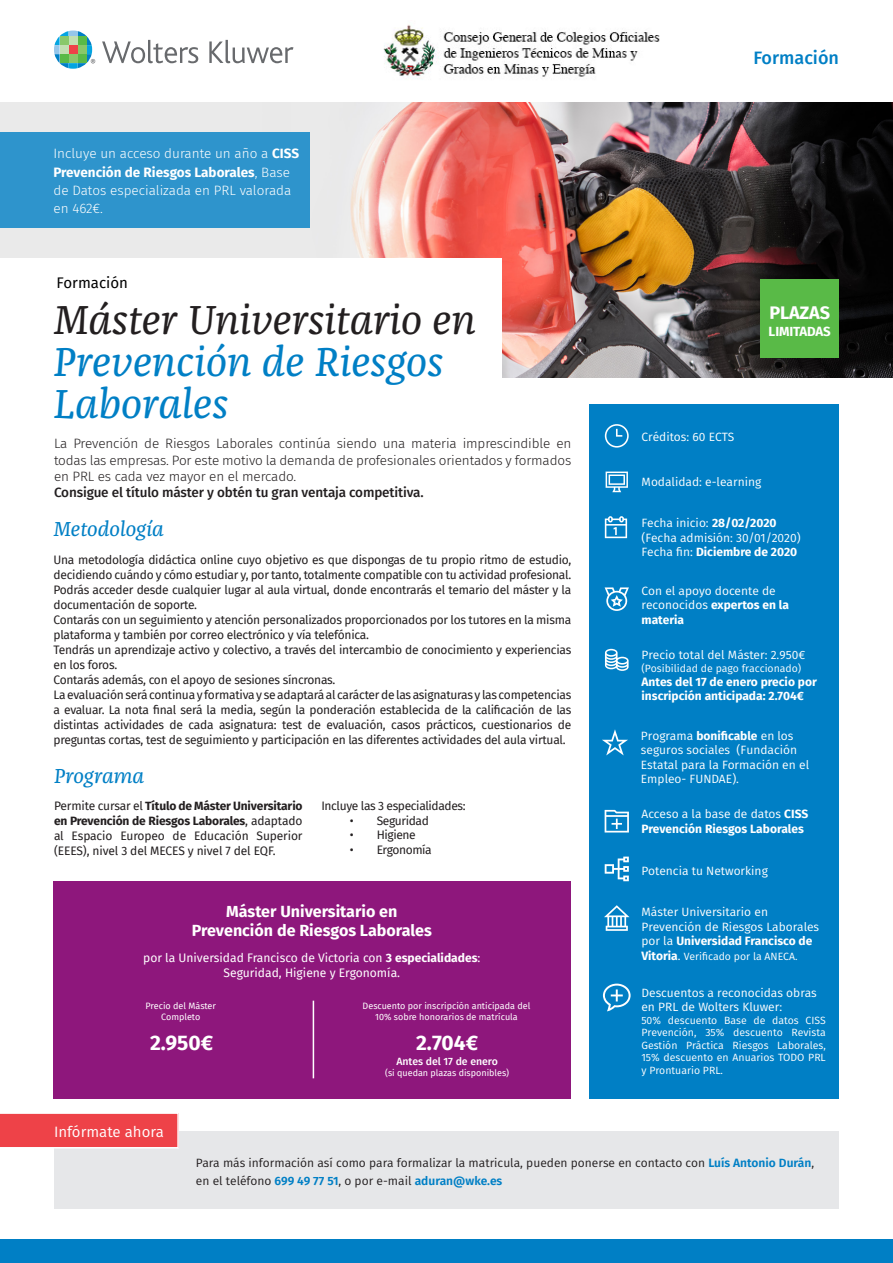
<style>
.page{position:relative;width:893px;height:1263px;background:#fff}
.page>*{position:absolute;margin:0;border:0;box-sizing:border-box;transform-origin:0 0}
.t1{font:italic 42px/42px "Franziska Pro";color:#007fc5}
.t2{font:italic 42px "Franziska Pro";color:#231f20}
.t3{font:italic 21px "Franziska Pro";color:#007fc5}
.t4{font:700 21px "Fira Sans";color:#fff}
.t5{font:700 18.15px "Fira Sans";letter-spacing:-.01em;color:#fff}
.t6{font:500 18px "Fira Sans";color:#007fc5}
.t7{font:700 16.05px/19.4px "Fira Sans";color:#fff;text-align:center}
.t8{font:15px "Fira Sans";color:#fff}
.t9{font:15px "Fira Sans";color:#000}
.t10{font:300 13.5px/16.2px "Fira Sans";letter-spacing:-.01em;color:#231f20;text-align:justify}
.t11{font:300 13.5px/18.3px "Fira Sans";color:#fff}
.t12{font:500 13.5px "Fira Sans";letter-spacing:-.01em;color:#231f20}
.t13{font:700 13.2px "Fira Sans";letter-spacing:-.01em;color:#fff}
.t14{font:12px/15px "Fira Sans";letter-spacing:-.02em;color:#231f20}
.t15{font:12px/14.4px "Fira Sans";color:#fff}
.t16{font:12px/18px "Fira Sans";color:#231f20}
.t17{font:700 12px/14.4px "Fira Sans";color:#fff}
.t18{font:12px/14.5px "Fira Sans";color:#fff;text-align:center}
.t19{font:10.5px/12.6px "Fira Sans";color:#fff;text-align:justify}
.t20{font:500 10.5px "Fira Sans";color:#fff}
.t21{font:9px/10.8px "Fira Sans";color:#fff;text-align:center}
.s1{font-weight:700}
.s2{font-weight:400}
.s3{font-weight:700;font-size:12px}
.s4{font-size:12px}
.s5{font-weight:600;color:#007fc5}
</style>
<div class="page">
<img style="left:0;top:102px;width:893px;height:276px">
<div style="left:760px;top:279px;width:79px;height:79px;background:#59ba47"></div>
<div style="left:0;top:1239px;width:893px;height:24px;background:#007fc5"></div>
<svg style="left:102px;top:40px;width:96px;height:23px"></svg>
<svg style="left:209px;top:40px;width:85px;height:23px"></svg>
<svg style="left:54px;top:31px;width:41px;height:38px"></svg>
<div style="left:0;top:132px;width:310px;height:96px;background:#2e94cc"></div>
<div style="left:0;top:258px;width:501px;height:132px;background:#fff"></div>
<div style="left:55px;top:1132px;width:784px;height:77px;background:#e6e7e9"></div>
<div style="left:0;top:1113px;width:179px;height:35px;background:#ee4248"></div>
<div style="left:589px;top:405px;width:250px;height:694px;background:#007fc5"></div>
<svg style="left:605px;top:424px;width:24px;height:24px"></svg>
<svg style="left:606px;top:472px;width:22px;height:20px"></svg>
<svg style="left:605px;top:587px;width:24px;height:24px"></svg>
<svg style="left:605px;top:856px;width:24px;height:25px"></svg>
<svg style="left:603px;top:983px;width:28px;height:28px"></svg>
<svg style="left:605px;top:649px;width:24px;height:22px"></svg>
<svg style="left:605px;top:516px;width:22px;height:22px"></svg>
<svg style="left:602px;top:729px;width:26px;height:26px"></svg>
<svg style="left:605px;top:810px;width:24px;height:22px"></svg>
<svg style="left:604px;top:905px;width:25px;height:26px"></svg>
<div style="left:53px;top:882px;width:518px;height:217px;background:#8e177c"></div>
<hr style="left:313px;top:1001px;width:1px;height:77px;background:#fff">
<img style="left:383px;top:24px;width:277px;height:55px">
<p class="t11" style="left:53px;top:144px;width:247px">Incluye un acceso durante un año a <span class="s1">CISS<br>Prevención de Riesgos Laborales</span>, Base de Datos especializada en PRL valorada en 462€.</p>
<p class="t9" style="left:57px;top:271px;width:73px">Formación</p>
<h1 class="t2" style="left:53px;top:293px;width:424px">Máster Universitario en</h1>
<h1 class="t1" style="left:53px;top:340px;width:391px">Prevención de Riesgos<br>Laborales</h1>
<p class="t10" style="left:54px;top:436px;width:519px">La Prevención de Riesgos Laborales continúa siendo una materia imprescindible en todas las empresas. Por este motivo la demanda de profesionales orientados y formados en PRL es cada vez mayor en el mercado.</p>
<p class="t12" style="left:54px;top:481px;width:371px">Consigue el título máster y obtén tu gran ventaja competitiva.</p>
<h2 class="t3" style="left:53px;top:516px;width:112px">Metodología</h2>
<p class="t14" style="left:53px;top:552px;width:519px">Una metodología didáctica online cuyo objetivo es que dispongas de tu propio ritmo de estudio, decidiendo cuándo y cómo estudiar y, por tanto, totalmente compatible con tu actividad profesional.<br>Podrás acceder desde cualquier lugar al aula virtual, donde encontrarás el temario del máster y la documentación de soporte.<br>Contarás con un seguimiento y atención personalizados proporcionados por los tutores en la misma plataforma y también por correo electrónico y vía telefónica.<br>Tendrás un aprendizaje activo y colectivo, a través del intercambio de conocimiento y experiencias en los foros.<br>Contarás además, con el apoyo de sesiones síncronas.<br>La evaluación será continua y formativa y se adaptará al carácter de las asignaturas y las competencias a evaluar. La nota final será la media, según la ponderación establecida de la calificación de las distintas actividades de cada asignatura: test de evaluación, casos prácticos, cuestionarios de preguntas cortas, test de seguimiento y participación en las diferentes actividades del aula virtual.</p>
<h2 class="t3" style="left:54px;top:762px;width:92px">Programa</h2>
<p class="t14" style="left:54px;top:798px;width:250px;text-align:justify">Permite cursar el <span class="s1">Título de Máster Universitario en Prevención de Riesgos Laborales</span>, adaptado al Espacio Europeo de Educación Superior (EEES), nivel 3 del MECES y nivel 7 del EQF.</p>
<p class="t14" style="left:321px;top:798px;width:146px">Incluye las 3 especialidades:</p>
<p class="t14" style="left:350px;top:813px;width:81px">• Seguridad</p>
<p class="t14" style="left:350px;top:827px;width:68px">• Higiene</p>
<p class="t14" style="left:350px;top:841px;width:84px">• Ergonomía</p>
<h3 class="t7" style="left:192px;top:901px;width:241px">Máster Universitario en<br>Prevención de Riesgos Laborales</h3>
<p class="t18" style="left:143px;top:950px;width:339px">por la Universidad Francisco de Victoria con <span class="s1">3 especialidades</span>:<br>Seguridad, Higiene y Ergonomía.</p>
<p class="t21" style="left:146px;top:1000px;width:72px">Precio del Máster<br>Completo</p>
<h2 class="t4" style="left:150px;top:1025px;width:65px">2.950€</h2>
<p class="t8" style="left:54px;top:1121px;width:112px">Infórmate ahora</p>
<p class="t21" style="left:363px;top:1000px;width:169px">Descuento por inscripción anticipada del<br>10% sobre honorarios de matrícula</p>
<h2 class="t4" style="left:416px;top:1025px;width:64px">2.704€</h2>
<p class="t20" style="left:396px;top:1053px;width:103px">Antes del 17 de enero</p>
<p class="t21" style="left:385px;top:1067px;width:126px">(si quedan plazas disponibles)</p>
<h3 class="t6" style="left:753px;top:43px;width:87px">Formación</h3>
<h3 class="t5" style="left:769px;top:297px;width:62px">PLAZAS</h3>
<p class="t13" style="left:769px;top:320px;width:64px">LIMITADAS</p>
<p class="t15" style="left:642px;top:429px;width:94px">Créditos: 60 ECTS</p>
<p class="t15" style="left:642px;top:475px;width:121px">Modalidad: e-learning</p>
<p class="t15" style="left:642px;top:516px;width:161px">Fecha inicio: <span class="s1">28/02/2020 </span>(Fecha admisión: 30/01/2020)<br>Fecha fin: <span class="s1">Diciembre de 2020</span></p>
<p class="t15" style="left:642px;top:583px;width:149px">Con el apoyo docente de reconocidos <span class="s1">expertos en la materia</span></p>
<p class="t15" style="left:642px;top:647px;width:165px">Precio total del Máster: 2.950€</p>
<p class="t19" style="left:642px;top:661px;width:161px">(Posibilidad de pago fraccionado)</p>
<p class="t17" style="left:642px;top:674px;width:177px">Antes del 17 de enero precio por inscripción anticipada: 2.704€</p>
<p class="t15" style="left:641px;top:728px;width:170px">Programa <span class="s1">bonificable</span> en los seguros sociales (Fundación<br>Estatal para la Formación en el<br>Empleo- FUNDAE).</p>
<p class="t17" style="left:642px;top:806px;width:168px"><span class="s2">Acceso a la base de datos</span> CISS<br>Prevención Riesgos Laborales</p>
<p class="t15" style="left:642px;top:863px;width:128px">Potencia tu Networking</p>
<p class="t15" style="left:641px;top:905px;width:179px">Máster Universitario en<br>Prevención de Riesgos Laborales por la <span class="s1">Universidad Francisco de</span></p>
<p class="t19" style="left:641px;top:949px;width:158px"><span class="s3">Vitoria</span><span class="s4">.</span> Verificado por la ANECA.</p>
<p class="t15" style="left:641px;top:985px;width:177px">Descuentos a reconocidas obras en PRL de Wolters Kluwer:</p>
<p class="t19" style="left:641px;top:1013px;width:186px">50% descuento Base de datos CISS Prevención, 35% descuento Revista Gestión Práctica Riesgos Laborales, 15% descuento en Anuarios TODO PRL y Prontuario PRL.</p>
<p class="t16" style="left:196px;top:1153px;width:620px">Para más información así como para formalizar la matricula, pueden ponerse en contacto con <span class="s5">Luís Antonio Durán</span>, en el teléfono <span class="s5">699 49 77 51</span>, o por e-mail <span class="s5">aduran@wke.es</span></p>
</div>
